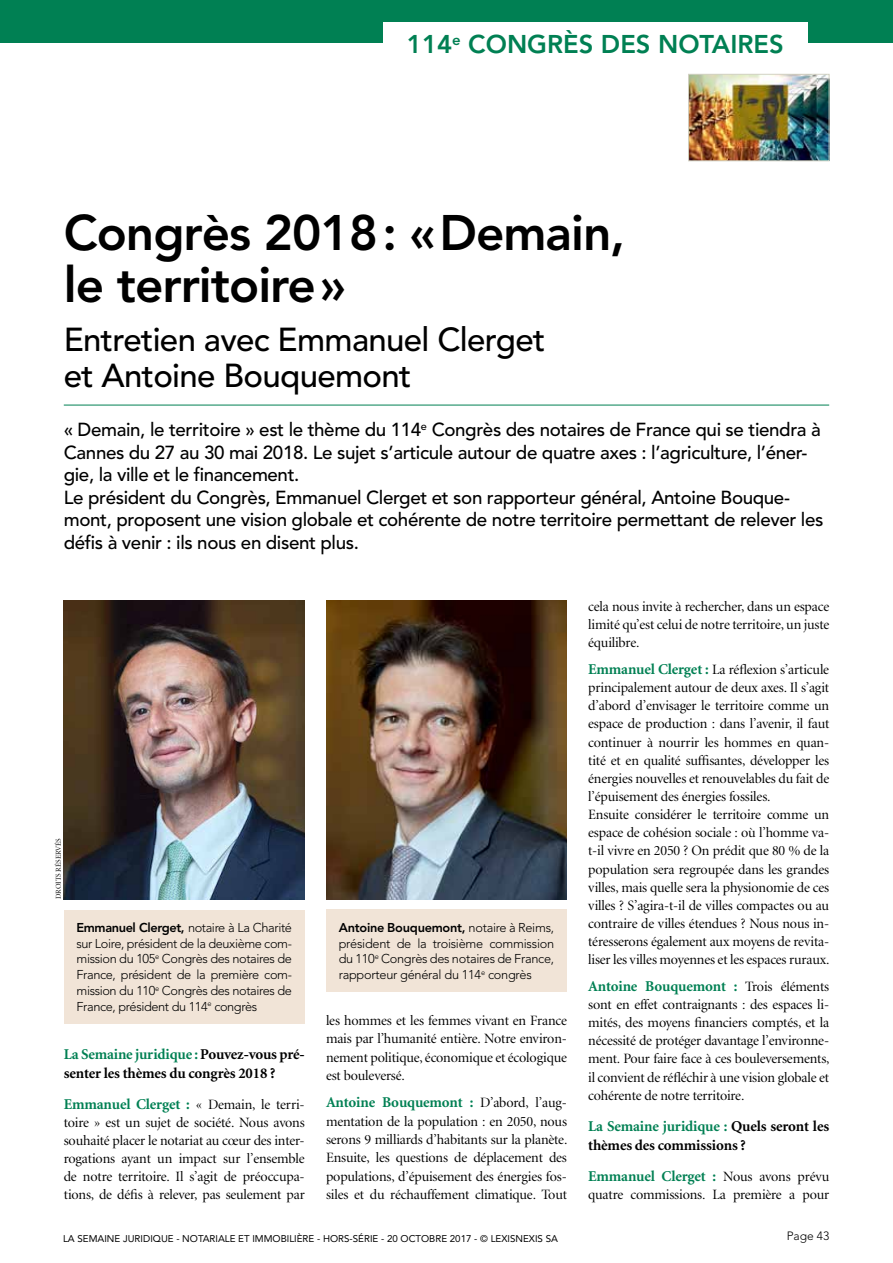
<style>
.page{position:relative;width:893px;height:1263px;background:#fff}
.page>*{position:absolute;margin:0;border:0;box-sizing:border-box;transform-origin:0 0}
.t1{font:800 49.5px/52.5px "Avenir LT";letter-spacing:-.02em;color:#000}
.t2{font:500 33px/36px "Avenir LT";letter-spacing:-.02em;color:#000}
.t3{font:800 25.5px "Avenir LT";color:#008053}
.t4{font:500 18.75px/22.5px "Avenir LT";letter-spacing:-.02em;color:#000}
.t5{font:700 15px "Minion";letter-spacing:-.01em;color:#008053}
.t6{font:700 15px/18.9px "Minion";letter-spacing:-.01em;color:#000}
.t7{font:14.25px/18.1px "Minion Display";letter-spacing:-.01em;color:#000;text-align:justify}
.t8{font:300 12.75px/15.8px "Avenir LT";letter-spacing:-.03em;color:#000;text-align:justify}
.t9{font:300 12px "Avenir LT";color:#000}
.t10{font:9.75px "Avenir LT";color:#000}
.t11{font:7.5px "Minion Display";color:#000}
.s1{font-weight:800}
.s2{font-family:"Minion Display";font-weight:400;font-size:14.25px;color:#000}
.s3{color:#008053}
.s4{font-family:"Minion";font-weight:700;font-size:15px;color:#008053}
</style>
<div class="page">
<div style="left:0;top:0;width:383px;height:43px;background:#008053"></div>
<div style="left:212px;top:0;width:617px;height:21px;background:#008053"></div>
<div style="left:808px;top:0;width:85px;height:43px;background:#008053"></div>
<img style="left:690px;top:76px;width:137px;height:83px">
<div style="left:688px;top:74px;width:141px;height:87px;border:1px solid #d3d2c4"></div>
<hr style="left:64px;top:405px;width:765px;height:1px;background:#008053">
<img style="left:64px;top:600px;width:241px;height:299px">
<img style="left:326px;top:600px;width:241px;height:299px">
<div style="left:64px;top:909px;width:241px;height:114px;background:#f1e4d7"></div>
<div style="left:326px;top:909px;width:241px;height:83px;background:#f1e4d7"></div>
<h3 class="t3" style="left:407px;top:29px;width:378px">114<sup>e</sup> CONGRÈS DES NOTAIRES</h3>
<h1 class="t1" style="left:64px;top:206px;width:563px">Congrès 2018: «Demain, le territoire»</h1>
<h2 class="t2" style="left:64px;top:322px;width:483px">Entretien avec Emmanuel Clerget et Antoine Bouquemont</h2>
<p class="t4" style="left:64px;top:419px;width:761px">« Demain, le territoire » est le thème du 114<sup>e</sup> Congrès des notaires de France qui se tiendra à Cannes du 27 au 30 mai 2018. Le sujet s’articule autour de quatre axes : l’agriculture, l’éner&shy;gie, la ville et le financement.<br>Le président du Congrès, Emmanuel Clerget et son rapporteur général, Antoine Bouque&shy;mont, proposent une vision globale et cohérente de notre territoire permettant de relever les défis à venir : ils nous en disent plus.</p>
<p class="t11" style="left:55px;top:899px;width:63px;rotate:-90deg">DROITS RÉSERVÉS</p>
<p class="t8" style="left:77px;top:920px;width:217px"><span class="s1">Emmanuel Clerget,</span> notaire à La Charité sur Loire, président de la deuxième com&shy;mission du 105<sup>e</sup> Congrès des notaires de France, président de la première com&shy;mission du 110<sup>e</sup> Congrès des notaires de France, président du 114<sup>e</sup> congrès</p>
<p class="t8" style="left:339px;top:920px;width:217px"><span class="s1">Antoine Bouquemont,</span> notaire à Reims, président de la troisième commission du 110<sup>e</sup> Congrès des notaires de France, rapporteur général du 114<sup>e</sup> congrès</p>
<p class="t7" style="left:326px;top:1012px;width:242px">les hommes et les femmes vivant en France mais par l’humanité entière. Notre environ&shy;nement politique, économique et écologique est bouleversé.</p>
<p class="t5" style="left:326px;top:1095px;width:242px">Antoine Bouquemont : <span class="s2">D’abord, l’aug-</span></p>
<p class="t7" style="left:326px;top:1112px;width:243px">mentation de la population : en 2050, nous serons 9 milliards d’habitants sur la planète.<br>Ensuite, les questions de déplacement des populations, d’épuisement des énergies fos&shy;siles et du réchauffement climatique. Tout</p>
<p class="t6" style="left:64px;top:1045px;width:242px"><span class="s3">La Semaine juridique :</span> Pouvez-vous pré&shy;senter les thèmes du congrès 2018 ?</p>
<p class="t5" style="left:64px;top:1096px;width:242px">Emmanuel Clerget : <span class="s2">« Demain, le terri-</span></p>
<p class="t7" style="left:64px;top:1113px;width:242px">toire » est un sujet de société. Nous avons souhaité placer le notariat au cœur des inter&shy;rogations ayant un impact sur l’ensemble de notre territoire. Il s’agit de préoccupa&shy;tions, de défis à relever, pas seulement par</p>
<p class="t7" style="left:588px;top:598px;width:242px">cela nous invite à rechercher, dans un espace limité qu’est celui de notre territoire, un juste équilibre.</p>
<p class="t7" style="left:588px;top:661px;width:243px;text-align:left"><span class="s4">Emmanuel Clerget :</span> La réflexion s’articule principalement autour de deux axes. Il s’agit d’abord d’envisager le territoire comme un espace de production : dans l’avenir, il faut continuer à nourrir les hommes en quan&shy;tité et en qualité suffisantes, développer les énergies nouvelles et renouvelables du fait de l’épuisement des énergies fossiles.<br>Ensuite considérer le territoire comme un espace de cohésion sociale : où l’homme va&shy;t-il vivre en 2050 ? On prédit que 80 % de la population sera regroupée dans les grandes villes, mais quelle sera la physionomie de ces villes ? S’agira-t-il de villes compactes ou au contraire de villes étendues ? Nous nous in&shy;téresserons également aux moyens de revita&shy;liser les villes moyennes et les espaces ruraux.</p>
<p class="t5" style="left:588px;top:978px;width:242px">Antoine Bouquemont : <span class="s2">Trois éléments</span></p>
<p class="t7" style="left:588px;top:996px;width:243px">sont en effet contraignants : des espaces li&shy;mités, des moyens financiers comptés, et la nécessité de protéger davantage l’environne&shy;ment. Pour faire face à ces bouleversements, il convient de réfléchir à une vision globale et cohérente de notre territoire.</p>
<p class="t6" style="left:588px;top:1117px;width:242px"><span class="s3">La Semaine juridique :</span> Quels seront les thèmes des commissions ?</p>
<p class="t5" style="left:588px;top:1168px;width:242px">Emmanuel Clerget : <span class="s2">Nous avons prévu</span></p>
<p class="t7" style="left:588px;top:1186px;width:242px">quatre commissions. La première a pour</p>
<p class="t10" style="left:63px;top:1233px;width:496px">LA SEMAINE JURIDIQUE - NOTARIALE ET IMMOBILIÈRE - HORS-SÉRIE - 20 OCTOBRE 2017 - © LEXISNEXIS SA</p>
<p class="t9" style="left:787px;top:1229px;width:44px">Page 43</p>
</div>
